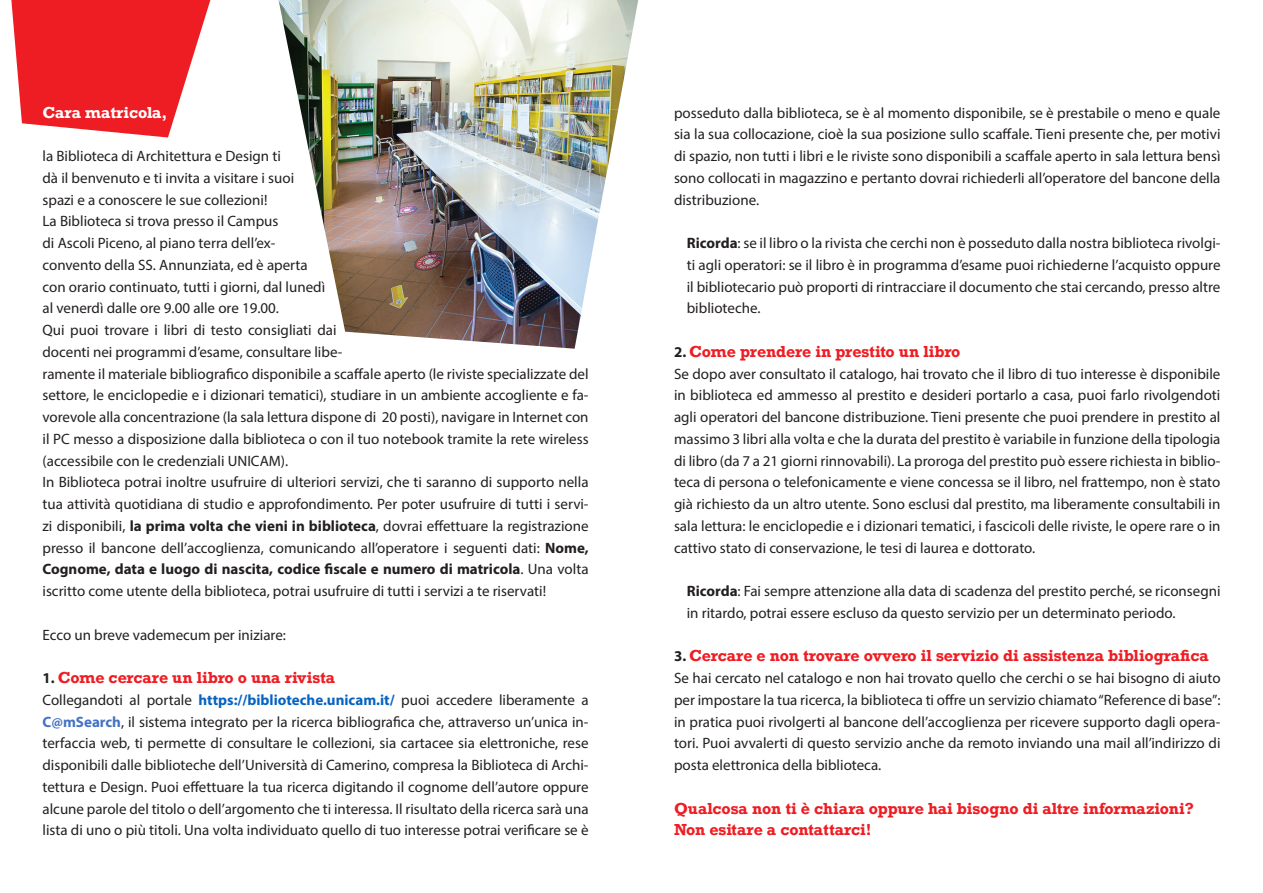
<style>
.page{position:relative;width:1263px;height:893px;background:#fff}
.page>*{position:absolute;margin:0;border:0;box-sizing:border-box;transform-origin:0 0}
.List_Paragraph{font:15px/21.8px "Myriad Pro";color:#231f20;text-align:justify}
.List_Paragraph-2{font:700 15px "Rockwell";color:#ee1d23}
.t1{font:700 15px "Rockwell";color:#fff}
.s1{font-weight:700}
.s2{font-family:"Myriad Pro";color:#231f20}
.s3{font-weight:700;color:#0563c1}
.s4{font-weight:700;color:#4472c4}
</style>
<div class="page">
<svg style="left:11px;top:0;width:199px;height:137px"></svg>
<img style="left:279px;top:0;width:359px;height:349px">
<p class="t1" style="left:43px;top:102px;width:126px">Cara matricola,</p>
<p class="List_Paragraph" style="left:43px;top:145px;width:253px;text-align:left">la Biblioteca di Architettura e Design ti dà il benvenuto e ti invita a visitare i suoi spazi e a conoscere le sue collezioni!</p>
<p class="List_Paragraph" style="left:43px;top:210px;width:284px;text-align:left">La Biblioteca si trova presso il Campus<br>di Ascoli Piceno, al piano terra dell’ex&shy;convento della SS. Annunziata, ed è aperta con orario continuato, tutti i giorni, dal lunedì al venerdì dalle ore 9.00 alle ore 19.00.</p>
<p class="List_Paragraph" style="left:43px;top:319px;width:548px;text-align:left">Qui puoi trovare i libri di testo consigliati dai<br>docenti nei programmi d’esame, consultare libe-<br>ramente il materiale bibliografico disponibile a scaffale aperto (le riviste specializzate del settore, le enciclopedie e i dizionari tematici), studiare in un ambiente accogliente e fa&shy;vorevole alla concentrazione (la sala lettura dispone di 20 posti), navigare in Internet con il PC messo a disposizione dalla biblioteca o con il tuo notebook tramite la rete wireless (accessibile con le credenziali UNICAM).</p>
<p class="List_Paragraph" style="left:43px;top:471px;width:548px">In Biblioteca potrai inoltre usufruire di ulteriori servizi, che ti saranno di supporto nella tua attività quotidiana di studio e approfondimento. Per poter usufruire di tutti i servi&shy;zi disponibili, <span class="s1">la prima volta che vieni in biblioteca</span>, dovrai effettuare la registrazione presso il bancone dell’accoglienza, comunicando all’operatore i seguenti dati: <span class="s1">Nome, Cognome, data e luogo di nascita, codice fiscale e numero di matricola</span>. Una volta iscritto come utente della biblioteca, potrai usufruire di tutti i servizi a te riservati!</p>
<p class="List_Paragraph" style="left:43px;top:623px;width:245px">Ecco un breve vademecum per iniziare:</p>
<p class="List_Paragraph-2" style="left:43px;top:668px;width:294px"><span class="s2">1.</span> Come cercare un libro o una rivista</p>
<p class="List_Paragraph" style="left:43px;top:689px;width:548px">Collegandoti al portale <span class="s3">https://biblioteche.unicam.it/</span> puoi accedere liberamente a <span class="s4">C@mSearch</span>, il sistema integrato per la ricerca bibliografica che, attraverso un’unica in&shy;terfaccia web, ti permette di consultare le collezioni, sia cartacee sia elettroniche, rese disponibili dalle biblioteche dell’Università di Camerino, compresa la Biblioteca di Archi&shy;tettura e Design. Puoi effettuare la tua ricerca digitando il cognome dell’autore oppure alcune parole del titolo o dell’argomento che ti interessa. Il risultato della ricerca sarà una lista di uno o più titoli. Una volta individuato quello di tuo interesse potrai verificare se è</p>
<p class="List_Paragraph" style="left:674px;top:101px;width:548px">posseduto dalla biblioteca, se è al momento disponibile, se è prestabile o meno e quale sia la sua collocazione, cioè la sua posizione sullo scaffale. Tieni presente che, per motivi di spazio, non tutti i libri e le riviste sono disponibili a scaffale aperto in sala lettura bensì sono collocati in magazzino e pertanto dovrai richiederli all’operatore del bancone della distribuzione.</p>
<p class="List_Paragraph" style="left:687px;top:232px;width:535px"><span class="s1">Ricorda</span>: se il libro o la rivista che cerchi non è posseduto dalla nostra biblioteca rivolgi&shy;ti agli operatori: se il libro è in programma d’esame puoi richiederne l’acquisto oppure il bibliotecario può proporti di rintracciare il documento che stai cercando, presso altre biblioteche.</p>
<p class="List_Paragraph-2" style="left:674px;top:342px;width:288px"><span class="s2">2.</span> Come prendere in prestito un libro</p>
<p class="List_Paragraph" style="left:674px;top:362px;width:548px">Se dopo aver consultato il catalogo, hai trovato che il libro di tuo interesse è disponibile in biblioteca ed ammesso al prestito e desideri portarlo a casa, puoi farlo rivolgendoti agli operatori del bancone distribuzione. Tieni presente che puoi prendere in prestito al massimo 3 libri alla volta e che la durata del prestito è variabile in funzione della tipologia di libro (da 7 a 21 giorni rinnovabili). La proroga del prestito può essere richiesta in biblio&shy;teca di persona o telefonicamente e viene concessa se il libro, nel frattempo, non è stato già richiesto da un altro utente. Sono esclusi dal prestito, ma liberamente consultabili in sala lettura: le enciclopedie e i dizionari tematici, i fascicoli delle riviste, le opere rare o in cattivo stato di conservazione, le tesi di laurea e dottorato.</p>
<p class="List_Paragraph" style="left:687px;top:580px;width:535px"><span class="s1">Ricorda</span>: Fai sempre attenzione alla data di scadenza del prestito perché, se riconsegni in ritardo, potrai essere escluso da questo servizio per un determinato periodo.</p>
<p class="List_Paragraph-2" style="left:674px;top:646px;width:536px"><span class="s2">3.</span> Cercare e non trovare ovvero il servizio di assistenza bibliografica</p>
<p class="List_Paragraph" style="left:674px;top:667px;width:548px">Se hai cercato nel catalogo e non hai trovato quello che cerchi o se hai bisogno di aiuto per impostare la tua ricerca, la biblioteca ti offre un servizio chiamato “Reference di base”: in pratica puoi rivolgerti al bancone dell’accoglienza per ricevere supporto dagli opera&shy;tori. Puoi avvalerti di questo servizio anche da remoto inviando una mail all’indirizzo di posta elettronica della biblioteca.</p>
<p class="List_Paragraph-2" style="left:674px;top:798px;width:521px">Qualcosa non ti è chiara oppure hai bisogno di altre informazioni?</p>
<p class="List_Paragraph-2" style="left:674px;top:820px;width:199px">Non esitare a contattarci!</p>
</div>
